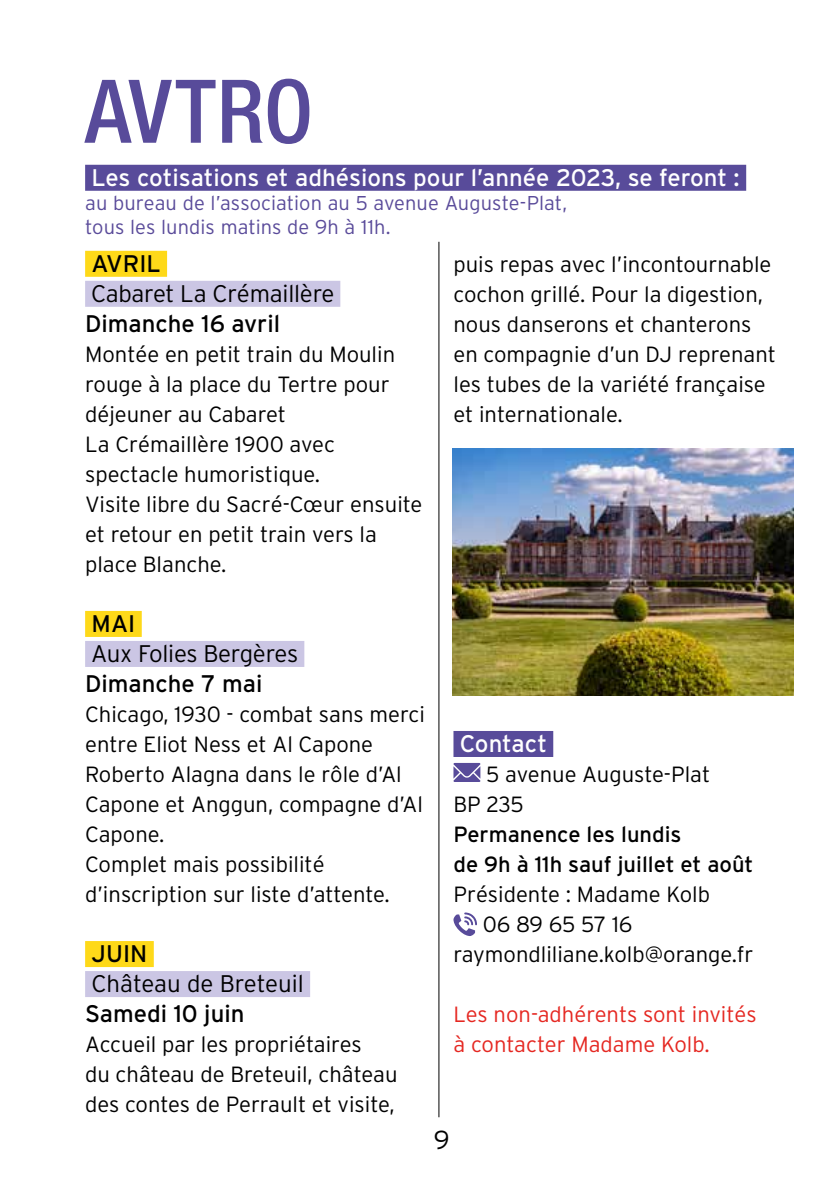
<style>
.page{position:relative;width:840px;height:1191px;background:#fff}
.page>*{position:absolute;margin:0;border:0;box-sizing:border-box;transform-origin:0 0}
.t1{font:500 condensed 88px "Helvetica Neue";letter-spacing:.005em;color:#584b9a}
.t2{font:300 26px "Interstate";color:#000}
.t3{font:24px "Interstate";color:#fff}
.t4{font:300 24px "Interstate";letter-spacing:-.01em;color:#000}
.t5{font:24px "Interstate";color:#000}
.t6{font:300 22px/30px "Interstate";color:#000}
.t7{font:300 22px/30px "Interstate";color:#e52721}
.t8{font:22px/30px "Interstate";color:#000}
.t9{font:300 20px/24px "Interstate";letter-spacing:.005em;color:#5a4b9a}
</style>
<div class="page">
<div style="left:85px;top:251px;width:82px;height:26px;background:#fed919"></div>
<div style="left:85px;top:281px;width:255px;height:26px;background:#cbc6e4"></div>
<div style="left:85px;top:611px;width:57px;height:26px;background:#fed919"></div>
<div style="left:85px;top:641px;width:219px;height:26px;background:#cbc6e4"></div>
<div style="left:85px;top:941px;width:69px;height:26px;background:#fed919"></div>
<div style="left:85px;top:971px;width:225px;height:26px;background:#cbc6e4"></div>
<div style="left:453px;top:731px;width:100px;height:26px;background:#584b9a"></div>
<svg style="left:453px;top:763px;width:27px;height:19px"></svg>
<svg style="left:453px;top:912px;width:23px;height:24px"></svg>
<hr style="left:438px;top:242px;width:1px;height:875px;background:#000">
<img style="left:452px;top:448px;width:341px;height:247px">
<div style="left:85px;top:165px;width:660px;height:26px;background:#584b9a"></div>
<h1 class="t1" style="left:85px;top:59px;width:229px">AVTRO</h1>
<p class="t3" style="left:92px;top:164px;width:649px">Les cotisations et adhésions pour l’année 2023, se feront :</p>
<p class="t9" style="left:85px;top:190px;width:483px">au bureau de l’association au 5 avenue Auguste-Plat, tous les lundis matins de 9h à 11h.</p>
<p class="t5" style="left:92px;top:250px;width:71px">AVRIL</p>
<p class="t4" style="left:91px;top:280px;width:245px">Cabaret La Crémaillère</p>
<p class="t5" style="left:85px;top:310px;width:196px">Dimanche 16 avril</p>
<p class="t6" style="left:85px;top:339px;width:338px">Montée en petit train du Moulin rouge à la place du Tertre pour déjeuner au Cabaret<br>La Crémaillère 1900 avec spectacle humoristique.<br>Visite libre du Sacré-Cœur ensuite et retour en petit train vers la place Blanche.</p>
<p class="t5" style="left:92px;top:610px;width:45px">MAI</p>
<p class="t4" style="left:91px;top:640px;width:208px">Aux Folies Bergères</p>
<p class="t5" style="left:85px;top:670px;width:179px">Dimanche 7 mai</p>
<p class="t6" style="left:85px;top:699px;width:341px">Chicago, 1930 - combat sans merci entre Eliot Ness et Al Capone<br>Roberto Alagna dans le rôle d’Al<br>Capone et Anggun, compagne d’Al<br>Capone.<br>Complet mais possibilité d’inscription sur liste d’attente.</p>
<p class="t5" style="left:92px;top:940px;width:57px">JUIN</p>
<p class="t4" style="left:91px;top:970px;width:214px">Château de Breteuil</p>
<p class="t5" style="left:85px;top:1000px;width:161px">Samedi 10 juin</p>
<p class="t6" style="left:85px;top:1029px;width:314px">Accueil par les propriétaires<br>du château de Breteuil, château des contes de Perrault et visite,</p>
<p class="t6" style="left:453px;top:249px;width:324px">puis repas avec l’incontournable cochon grillé. Pour la digestion, nous danserons et chanterons en compagnie d’un DJ reprenant les tubes de la variété française et internationale.</p>
<p class="t3" style="left:459px;top:730px;width:89px">Contact</p>
<p class="t6" style="left:453px;top:759px;width:258px;text-indent:33px">5 avenue Auguste-Plat<br>BP 235</p>
<p class="t8" style="left:453px;top:819px;width:301px">Permanence les lundis<br>de 9h à 11h sauf juillet et août</p>
<p class="t6" style="left:453px;top:879px;width:258px">Présidente : Madame Kolb</p>
<p class="t6" style="left:482px;top:909px;width:151px">06 89 65 57 16</p>
<p class="t6" style="left:453px;top:939px;width:301px">raymondliliane.kolb@orange.fr</p>
<p class="t7" style="left:453px;top:999px;width:304px">Les non-adhérents sont invités à contacter Madame Kolb.</p>
<p class="t2" style="left:433px;top:1125px;width:17px">9</p>
</div>
